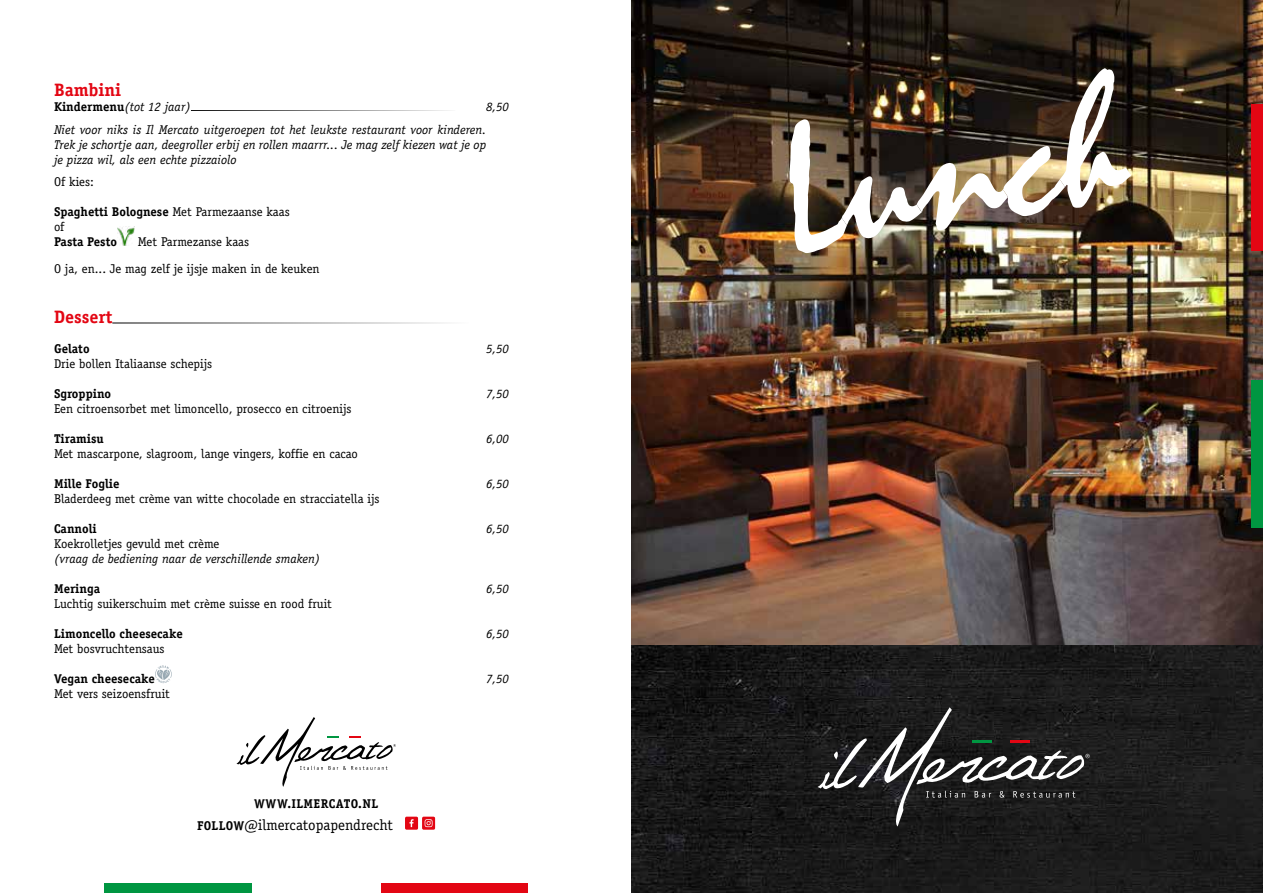
<style>
.page{position:relative;width:1263px;height:893px;background:#fff}
.page>*{position:absolute;margin:0;border:0;box-sizing:border-box;transform-origin:0 0}
.t1{font:187.5px "Mistral";color:#fff}
.t2{font:700 18px "Officina Serif Std";color:#e30613}
.t3{font:15px "Officina Serif Std";color:#000}
.t4{font:12.75px/15px "Officina Serif Std";color:#000}
.t5{font:italic 12.75px/15px "Officina Serif Std";color:#000;text-align:justify}
.t6{font:700 12.75px "Officina Serif Std";color:#000}
.t7{font:700 12.75px "Officina Serif Std";letter-spacing:.025em;color:#000}
.s1{font-weight:700;font-style:normal}
.s2{font-weight:700}
.s3{font-weight:700;font-size:12.75px}
</style>
<div class="page">
<hr style="left:112px;top:323px;width:358px;height:1px;background:#000">
<svg style="left:155px;top:665px;width:17px;height:18px"></svg>
<img style="left:631px;top:644px;width:632px;height:249px">
<div style="left:381px;top:883px;width:146px;height:10px;background:#e30613"></div>
<div style="left:105px;top:883px;width:147px;height:10px;background:#009641"></div>
<svg style="left:236px;top:717px;width:160px;height:70px"></svg>
<svg style="left:405px;top:817px;width:30px;height:13px"></svg>
<img style="left:631px;top:0;width:632px;height:644px">
<div style="left:1252px;top:104px;width:11px;height:147px;background:#e30613"></div>
<div style="left:1252px;top:380px;width:11px;height:147px;background:#009641"></div>
<svg style="left:817px;top:707px;width:273px;height:119px;background:#343434"></svg>
<hr style="left:191px;top:110px;width:264px;height:1px;background:#000">
<img style="left:117px;top:226px;width:17px;height:20px">
<h2 class="t2" style="left:54px;top:78px;width:68px">Bambini</h2>
<p class="t5" style="left:54px;top:99px;width:138px"><span class="s1">Kindermenu</span>(tot 12 jaar)</p>
<p class="t5" style="left:486px;top:99px;width:24px">8,50</p>
<p class="t5" style="left:54px;top:122px;width:434px">Niet voor niks is Il Mercato uitgeroepen tot het leukste restaurant voor kinderen.<br>Trek je schortje aan, deegroller erbij en rollen maarrr... Je mag zelf kiezen wat je op je pizza wil, als een echte pizzaiolo</p>
<p class="t4" style="left:54px;top:174px;width:41px">Of kies:</p>
<p class="t4" style="left:54px;top:204px;width:237px"><span class="s2">Spaghetti Bolognese</span> Met Parmezaanse kaas of</p>
<p class="t6" style="left:54px;top:233px;width:65px">Pasta Pesto</p>
<p class="t4" style="left:54px;top:228px;width:267px;line-height:27px;text-indent:84px">Met Parmezanse kaas<br>O ja, en... Je mag zelf je ijsje maken in de keuken</p>
<h2 class="t2" style="left:54px;top:306px;width:60px">Dessert</h2>
<p class="t6" style="left:54px;top:341px;width:37px">Gelato</p>
<p class="t5" style="left:486px;top:342px;width:24px">5,50</p>
<p class="t4" style="left:54px;top:356px;width:160px">Drie bollen Italiaanse schepijs</p>
<p class="t6" style="left:54px;top:386px;width:59px">Sgroppino</p>
<p class="t5" style="left:486px;top:387px;width:24px">7,50</p>
<p class="t4" style="left:54px;top:401px;width:299px">Een citroensorbet met limoncello, prosecco en citroenijs</p>
<p class="t6" style="left:54px;top:431px;width:51px">Tiramisu</p>
<p class="t5" style="left:486px;top:432px;width:24px">6,00</p>
<p class="t4" style="left:54px;top:446px;width:305px">Met mascarpone, slagroom, lange vingers, koffie en cacao</p>
<p class="t6" style="left:54px;top:476px;width:67px">Mille Foglie</p>
<p class="t5" style="left:486px;top:477px;width:24px">6,50</p>
<p class="t4" style="left:54px;top:491px;width:327px">Bladerdeeg met crème van witte chocolade en stracciatella ijs</p>
<p class="t6" style="left:54px;top:521px;width:44px">Cannoli</p>
<p class="t5" style="left:486px;top:522px;width:24px">6,50</p>
<p class="t4" style="left:54px;top:536px;width:167px">Koekrolletjes gevuld met crème</p>
<p class="t5" style="left:54px;top:552px;width:268px">(vraag de bediening naar de verschillende smaken)</p>
<p class="t6" style="left:54px;top:581px;width:48px">Meringa</p>
<p class="t5" style="left:486px;top:582px;width:24px">6,50</p>
<p class="t4" style="left:54px;top:596px;width:279px">Luchtig suikerschuim met crème suisse en rood fruit</p>
<p class="t6" style="left:54px;top:626px;width:130px">Limoncello cheesecake</p>
<p class="t5" style="left:486px;top:627px;width:24px">6,50</p>
<p class="t4" style="left:54px;top:641px;width:112px">Met bosvruchtensaus</p>
<p class="t6" style="left:54px;top:671px;width:102px">Vegan cheesecake</p>
<p class="t5" style="left:486px;top:672px;width:24px">7,50</p>
<p class="t4" style="left:54px;top:686px;width:117px">Met vers seizoensfruit</p>
<p class="t7" style="left:254px;top:796px;width:125px">WWW.ILMERCATO.NL</p>
<p class="t3" style="left:197px;top:816px;width:197px"><span class="s3">FOLLOW</span>@ilmercatopapendrecht</p>
<h1 class="t1" style="left:767px;top:115px;width:349px;rotate:-10deg">Lunch</h1>
</div>
